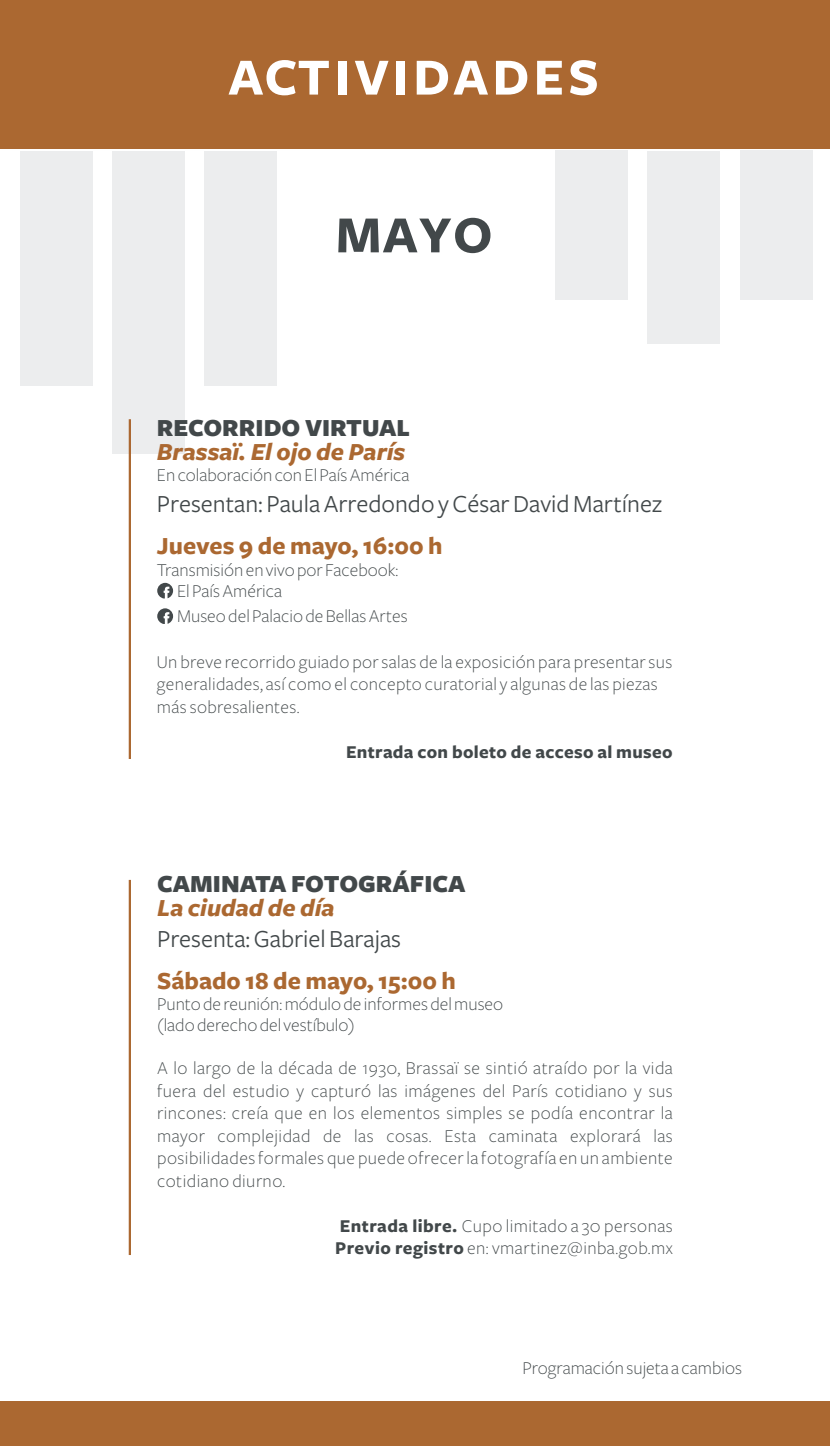
<style>
.page{position:relative;width:830px;height:1446px;background:#fff}
.page>*{position:absolute;margin:0;border:0;box-sizing:border-box;transform-origin:0 0}
.t1{font:700 54px "Freight Sans";letter-spacing:.08em;color:#fff}
.t2{font:700 54px "Freight Sans";color:#42484a}
.t3{font:25.5px "Freight Sans";color:#42484a}
.t4{font:700 25.5px "Freight Sans";color:#ab6831}
.t5{font:25.5px "Freight Sans Black SC";color:#42484a}
.t6{font:italic 700 25.5px "Freight Sans";color:#ab6831}
.t7{font:300 18.75px/22.5px "Freight Sans";letter-spacing:.015em;color:#42484a}
.t8{font:700 18.75px "Freight Sans";letter-spacing:.015em;color:#42484a}
.s1{font-weight:700}
</style>
<div class="page">
<div style="left:20px;top:151px;width:72px;height:235px;background:#e6e7e9"></div>
<div style="left:204px;top:151px;width:73px;height:235px;background:#e6e7e9"></div>
<div style="left:112px;top:151px;width:73px;height:303px;background:#e6e7e9"></div>
<div style="left:555px;top:151px;width:72px;height:149px;background:#e6e7e9"></div>
<div style="left:739px;top:151px;width:73px;height:149px;background:#e6e7e9"></div>
<div style="left:647px;top:151px;width:72px;height:192px;background:#e6e7e9"></div>
<div style="left:0;top:0;width:829px;height:149px;background:#ab6831"></div>
<div style="left:0;top:1401px;width:829px;height:45px;background:#ab6831"></div>
<svg style="left:157px;top:608px;width:16px;height:16px"></svg>
<svg style="left:157px;top:583px;width:16px;height:15px"></svg>
<hr style="left:129px;top:880px;width:2px;height:375px;background:#ab6831">
<hr style="left:129px;top:419px;width:2px;height:340px;background:#ab6831">
<h1 class="t1" style="left:228px;top:48px;width:372px">ACTIVIDADES</h1>
<h1 class="t2" style="left:335px;top:206px;width:158px">MAYO</h1>
<h2 class="t5" style="left:157px;top:414px;width:254px">RECORRIDO VIRTUAL</h2>
<h2 class="t6" style="left:157px;top:438px;width:250px">Brassaï. El ojo de París</h2>
<p class="t7" style="left:157px;top:464px;width:254px">En colaboración con El País América</p>
<h2 class="t3" style="left:157px;top:489px;width:506px">Presentan: Paula Arredondo y César David Martínez</h2>
<h2 class="t4" style="left:157px;top:532px;width:287px">Jueves 9 de mayo, 16:00 h</h2>
<p class="t7" style="left:157px;top:559px;width:243px">Transmisión en vivo por Facebook:</p>
<p class="t7" style="left:177px;top:580px;width:107px">El País América</p>
<p class="t7" style="left:177px;top:605px;width:232px">Museo del Palacio de Bellas Artes</p>
<p class="t7" style="left:157px;top:651px;width:516px">Un breve recorrido guiado por salas de la exposición para presentar sus generalidades, así como el concepto curatorial y algunas de las piezas más sobresalientes.</p>
<p class="t8" style="left:346px;top:741px;width:328px">Entrada con boleto de acceso al museo</p>
<h2 class="t5" style="left:157px;top:870px;width:310px">CAMINATA FOTOGRÁFICA</h2>
<h2 class="t6" style="left:157px;top:894px;width:179px">La ciudad de día</h2>
<h2 class="t3" style="left:157px;top:924px;width:245px">Presenta: Gabriel Barajas</h2>
<h2 class="t4" style="left:157px;top:967px;width:300px">Sábado 18 de mayo, 15:00 h</h2>
<p class="t7" style="left:157px;top:993px;width:347px;line-height:21px">Punto de reunión: módulo de informes del museo (lado derecho del vestíbulo)</p>
<p class="t7" style="left:157px;top:1057px;width:517px;text-align:justify">A lo largo de la década de 1930, Brassaï se sintió atraído por la vida fuera del estudio y capturó las imágenes del París cotidiano y sus rincones: creía que en los elementos simples se podía encontrar la mayor complejidad de las cosas. Esta caminata explorará las posibilidades formales que puede ofrecer la fotografía en un ambiente cotidiano diurno.</p>
<p class="t7" style="left:335px;top:1215px;width:339px"><span class="s1">Entrada libre.</span> Cupo limitado a 30 personas<br><span class="s1">Previo registro</span> en: vmartinez@inba.gob.mx</p>
<p class="t7" style="left:522px;top:1357px;width:221px">Programación sujeta a cambios</p>
</div>
